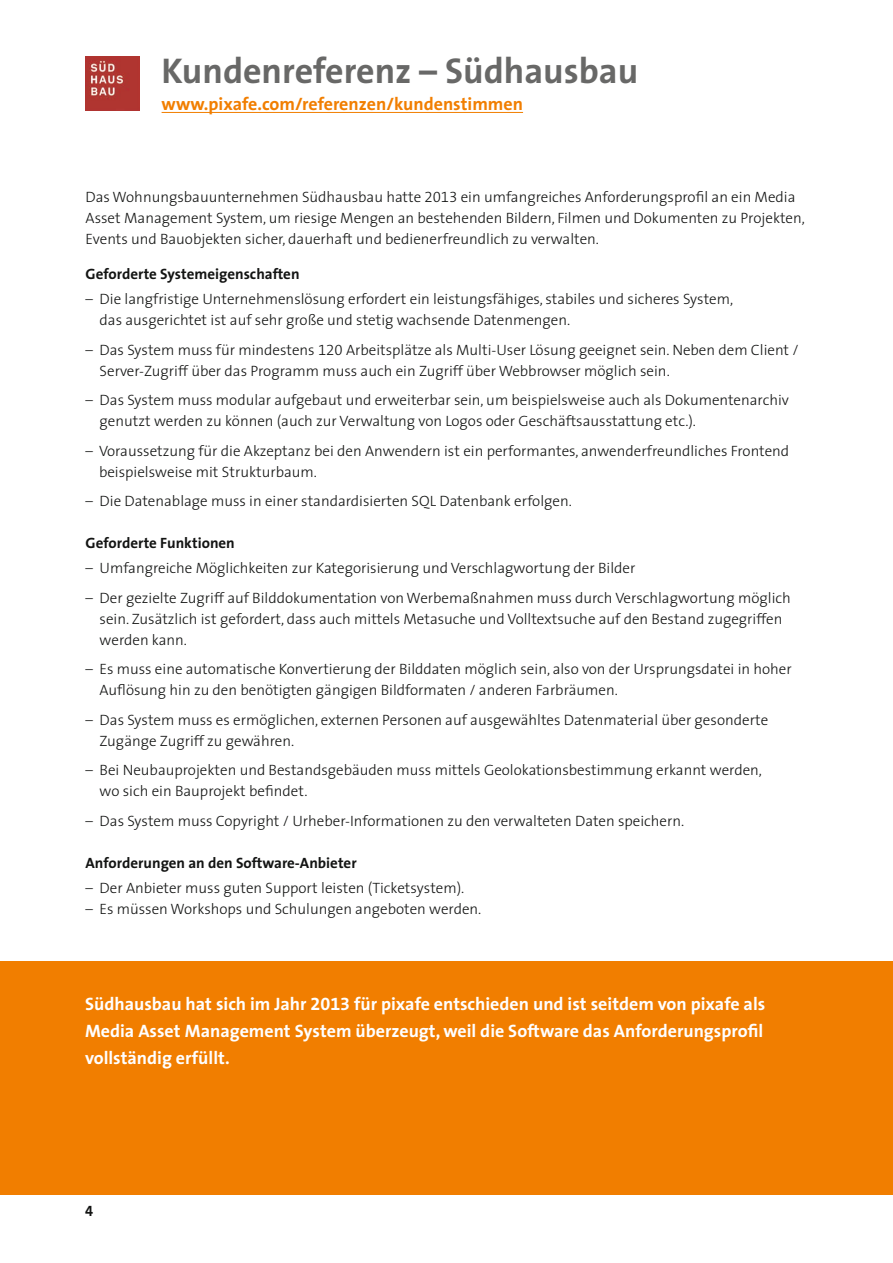
<style>
.page{position:relative;width:893px;height:1263px;background:#fff}
.page>*{position:absolute;margin:0;border:0;box-sizing:border-box;transform-origin:0 0}
.t1{font:700 36px "The Sans SN";color:#686867}
.t2{font:700 18px/27px "The Sans SN";color:#fff;text-align:justify}
.t3{font:700 18px "The Sans SN";color:#f17e00}
.t4{font:300 15px/21px "The Sans SN";color:#131413}
.t5{font:700 15px "The Sans SN";color:#131413}
</style>
<div class="page">
<hr style="left:162px;top:112px;width:361px;height:1px;background:#f17e00">
<div style="left:0;top:961px;width:893px;height:234px;background:#f17e00"></div>
<img style="left:86px;top:57px;width:53px;height:54px">
<h1 class="t1" style="left:162px;top:41px;width:478px">Kundenreferenz – Südhausbau</h1>
<p class="t3" style="left:162px;top:89px;width:363px">www.pixafe.com/referenzen/kundenstimmen</p>
<p class="t4" style="left:86px;top:186px;width:721px">Das Wohnungsbauunternehmen Südhausbau hatte 2013 ein umfangreiches Anforderungsprofil an ein Media<br>Asset Management System, um riesige Mengen an bestehenden Bildern, Filmen und Dokumenten zu Projekten,<br>Events und Bauobjekten sicher, dauerhaft und bedienerfreundlich zu verwalten.</p>
<p class="t5" style="left:86px;top:261px;width:216px">Geforderte Systemeigenschaften</p>
<p class="t4" style="left:100px;top:288px;width:635px;text-indent:-14px">– Die langfristige Unternehmenslösung erfordert ein leistungsfähiges, stabiles und sicheres System, das ausgerichtet ist auf sehr große und stetig wachsende Datenmengen.</p>
<p class="t4" style="left:100px;top:339px;width:701px;text-indent:-14px">– Das System muss für mindestens 120 Arbeitsplätze als Multi-User Lösung geeignet sein. Neben dem Client /<br>Server-Zugriff über das Programm muss auch ein Zugriff über Webbrowser möglich sein.</p>
<p class="t4" style="left:100px;top:389px;width:691px;text-indent:-14px">– Das System muss modular aufgebaut und erweiterbar sein, um beispielsweise auch als Dokumentenarchiv genutzt werden zu können (auch zur Verwaltung von Logos oder Geschäftsausstattung etc.).</p>
<p class="t4" style="left:99px;top:440px;width:692px;text-indent:-13px">– Voraussetzung für die Akzeptanz bei den Anwendern ist ein performantes, anwenderfreundliches Frontend beispielsweise mit Strukturbaum.</p>
<p class="t4" style="left:86px;top:490px;width:488px">– Die Datenablage muss in einer standardisierten SQL Datenbank erfolgen.</p>
<p class="t5" style="left:86px;top:531px;width:151px">Geforderte Funktionen</p>
<p class="t4" style="left:86px;top:557px;width:551px">– Umfangreiche Möglichkeiten zur Kategorisierung und Verschlagwortung der Bilder</p>
<p class="t4" style="left:100px;top:587px;width:693px;text-indent:-14px">– Der gezielte Zugriff auf Bilddokumentation von Werbemaßnahmen muss durch Verschlagwortung möglich sein. Zusätzlich ist gefordert, dass auch mittels Metasuche und Volltextsuche auf den Bestand zugegriffen werden kann.</p>
<p class="t4" style="left:100px;top:658px;width:694px;text-indent:-14px">– Es muss eine automatische Konvertierung der Bilddaten möglich sein, also von der Ursprungsdatei in hoher<br>Auflösung hin zu den benötigten gängigen Bildformaten / anderen Farbräumen.</p>
<p class="t4" style="left:100px;top:709px;width:670px;text-indent:-14px">– Das System muss es ermöglichen, externen Personen auf ausgewähltes Datenmaterial über gesonderte<br>Zugänge Zugriff zu gewähren.</p>
<p class="t4" style="left:100px;top:759px;width:664px;text-indent:-14px">– Bei Neubauprojekten und Bestandsgebäuden muss mittels Geolokationsbestimmung erkannt werden, wo sich ein Bauprojekt befindet.</p>
<p class="t4" style="left:86px;top:810px;width:600px">– Das System muss Copyright / Urheber-Informationen zu den verwalteten Daten speichern.</p>
<p class="t5" style="left:86px;top:850px;width:273px">Anforderungen an den Software-Anbieter</p>
<p class="t4" style="left:86px;top:877px;width:380px">– Der Anbieter muss guten Support leisten (Ticketsystem).</p>
<p class="t4" style="left:86px;top:898px;width:397px">– Es müssen Workshops und Schulungen angeboten werden.</p>
<p class="t2" style="left:85px;top:990px;width:682px">Südhausbau hat sich im Jahr 2013 für pixafe entschieden und ist seitdem von pixafe als Media Asset Management System überzeugt, weil die Software das Anforderungsprofil vollständig erfüllt.</p>
<p class="t5" style="left:85px;top:1198px;width:10px">4</p>
</div>
